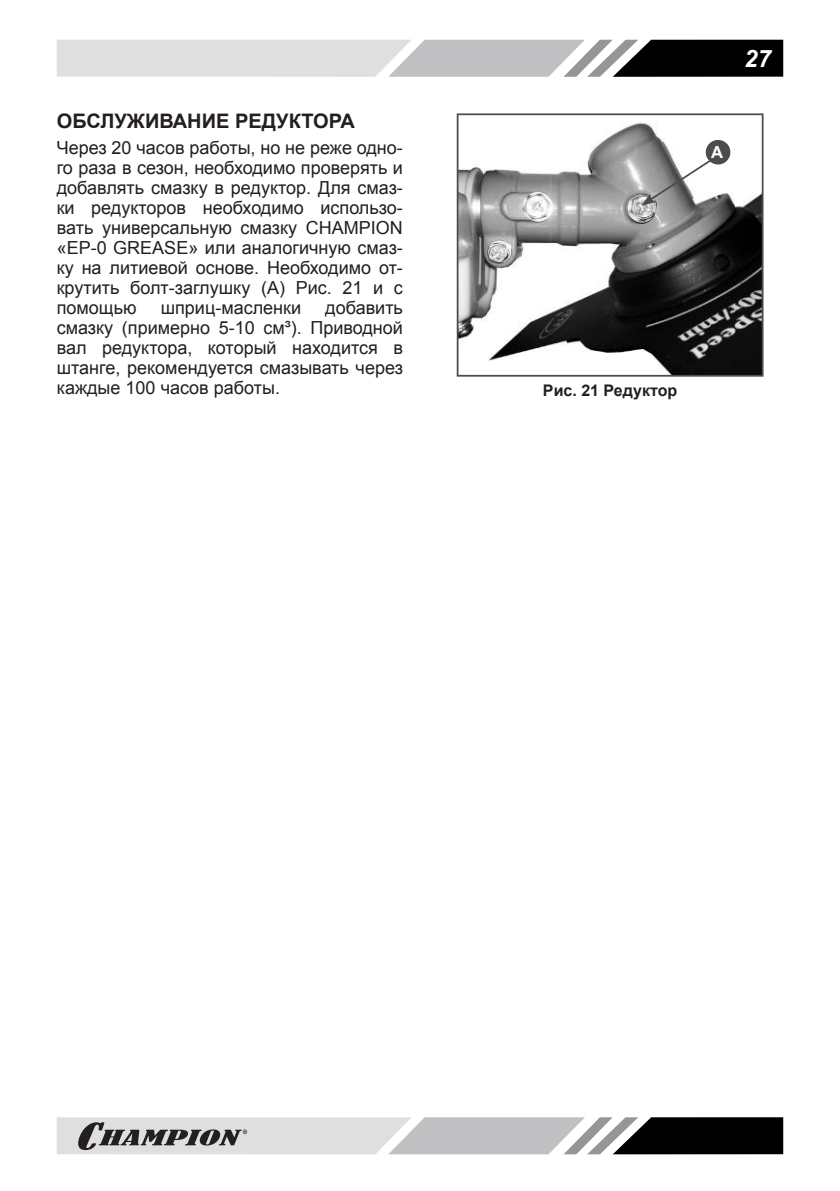
<style>
.page{position:relative;width:840px;height:1191px;background:#fff}
.page>*{position:absolute;margin:0;border:0;box-sizing:border-box;transform-origin:0 0}
.t1{font:italic 700 24px "Arial";color:#fff}
.t2{font:700 20px "Arial";color:#241f1f}
.t3{font:18px/20px "Arial";color:#241f1f;text-align:justify}
.t4{font:700 16.8px "Arial";color:#fff}
.t5{font:700 16px "Arial";color:#241f1f}
</style>
<div class="page">
<svg style="left:57px;top:40px;width:725px;height:37px;background:#aaa"></svg>
<svg style="left:57px;top:1117px;width:725px;height:37px;background:#9f9e9e"></svg>
<img style="left:459px;top:122px;width:301px;height:252px">
<div style="left:456px;top:113px;width:307px;height:264px;border:2px solid #4e4b4c"></div>
<svg style="left:641px;top:153px;width:79px;height:52px"></svg>
<div style="left:705px;top:140px;width:25px;height:24px;background:#4e4b4c;border-radius:50%"></div>
<p class="t2" style="left:57px;top:108px;width:299px">ОБСЛУЖИВАНИЕ РЕДУКТОРА</p>
<p class="t3" style="left:57px;top:137px;width:347px">Через 20 часов работы, но не реже одно&shy;го раза в сезон, необходимо проверять и добавлять смазку в редуктор. Для смаз&shy;ки редукторов необходимо использо&shy;вать универсальную смазку CHAMPION «EP-0 GREASE» или аналогичную смаз&shy;ку на литиевой основе. Необходимо от&shy;крутить болт-заглушку (А) Рис. 21 и с помощью</p>
<p class="t3" style="left:57px;top:297px;width:347px;text-indent:268px">добавить смазку (примерно 5-10 см³). Приводной вал редуктора, который находится в штанге, рекомендуется смазывать через каждые 100 часов работы.</p>
<p class="t3" style="left:161px;top:297px;width:142px">шприц-масленки</p>
<h1 class="t1" style="left:743px;top:44px;width:28px">27</h1>
<p class="t4" style="left:710px;top:146px;width:14px">A</p>
<p class="t5" style="left:542px;top:379px;width:136px">Рис. 21 Редуктор</p>
</div>
